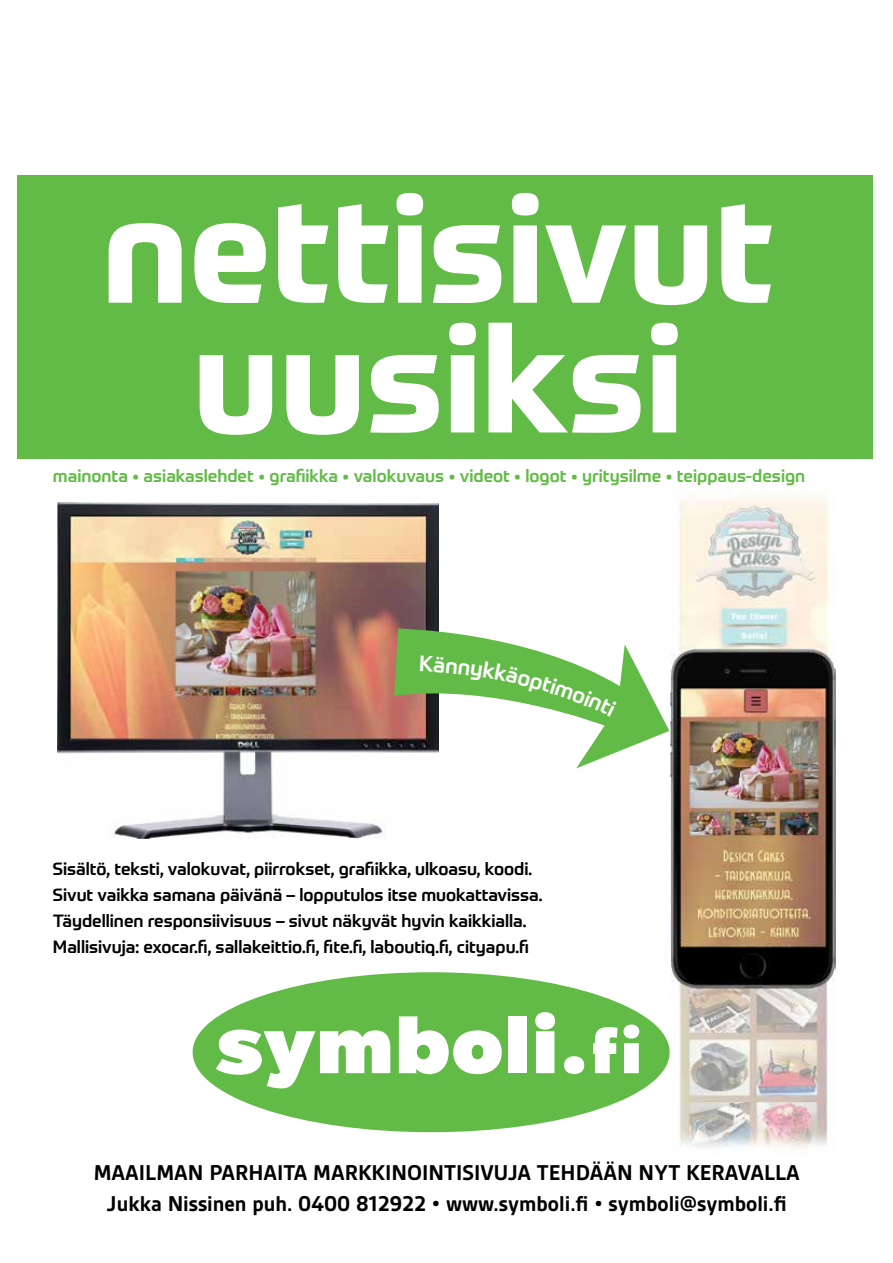
<style>
.page{position:relative;width:893px;height:1263px;background:#fff}
.page>*{position:absolute;margin:0;border:0;box-sizing:border-box;transform-origin:0 0}
.t1{font:700 147.75px/129.8px "Prometo";color:#fff;text-align:center}
.t2{font:700 23.1px/30.3px "Gesta";color:#000;text-align:center}
.t3{font:500 17.25px/26px "Prometo";color:#000}
.t4{font:500 17.25px "Prometo";color:#62bb46}
</style>
<div class="page">
<div style="left:18px;top:175px;width:855px;height:284px;background:#62bb46"></div>
<div style="left:193px;top:972px;width:477px;height:160px;background:#62bb46;border-radius:50%"></div>
<svg style="left:216px;top:1029px;width:174px;height:59px"></svg>
<svg style="left:399px;top:1016px;width:103px;height:58px"></svg>
<div style="left:508px;top:1016px;width:19px;height:57px;background:#fff"></div>
<svg style="left:535px;top:1012px;width:20px;height:61px"></svg>
<div style="left:564px;top:1056px;width:20px;height:18px;background:#fff;border-radius:50%"></div>
<svg style="left:593px;top:1024px;width:46px;height:49px"></svg>
<img style="left:670px;top:497px;width:166px;height:651px">
<img style="left:58px;top:503px;width:381px;height:336px">
<svg style="left:394px;top:629px;width:275px;height:139px"></svg>
<h1 class="t1" style="left:102px;top:185px;width:674px">nettisivut uusiksi</h1>
<p class="t4" style="left:53px;top:465px;width:754px">mainonta • asiakaslehdet • grafiikka • valokuvaus • videot • logot • yritysilme • teippaus-design</p>
<p class="t3" style="left:53px;top:855px;width:491px">Sisältö, teksti, valokuvat, piirrokset, grafiikka, ulkoasu, koodi.<br>Sivut vaikka samana päivänä – lopputulos itse muokattavissa.<br>Täydellinen responsiivisuus – sivut näkyvät hyvin kaikkialla.<br>Mallisivuja: exocar.fi, sallakeittio.fi, fite.fi, laboutiq.fi, cityapu.fi</p>
<h2 class="t2" style="left:94px;top:1158px;width:708px">MAAILMAN PARHAITA MARKKINOINTISIVUJA TEHDÄÄN NYT KERAVALLA<br>Jukka Nissinen puh. 0400 812922 • www.symboli.fi • symboli@symboli.fi</h2>
</div>
